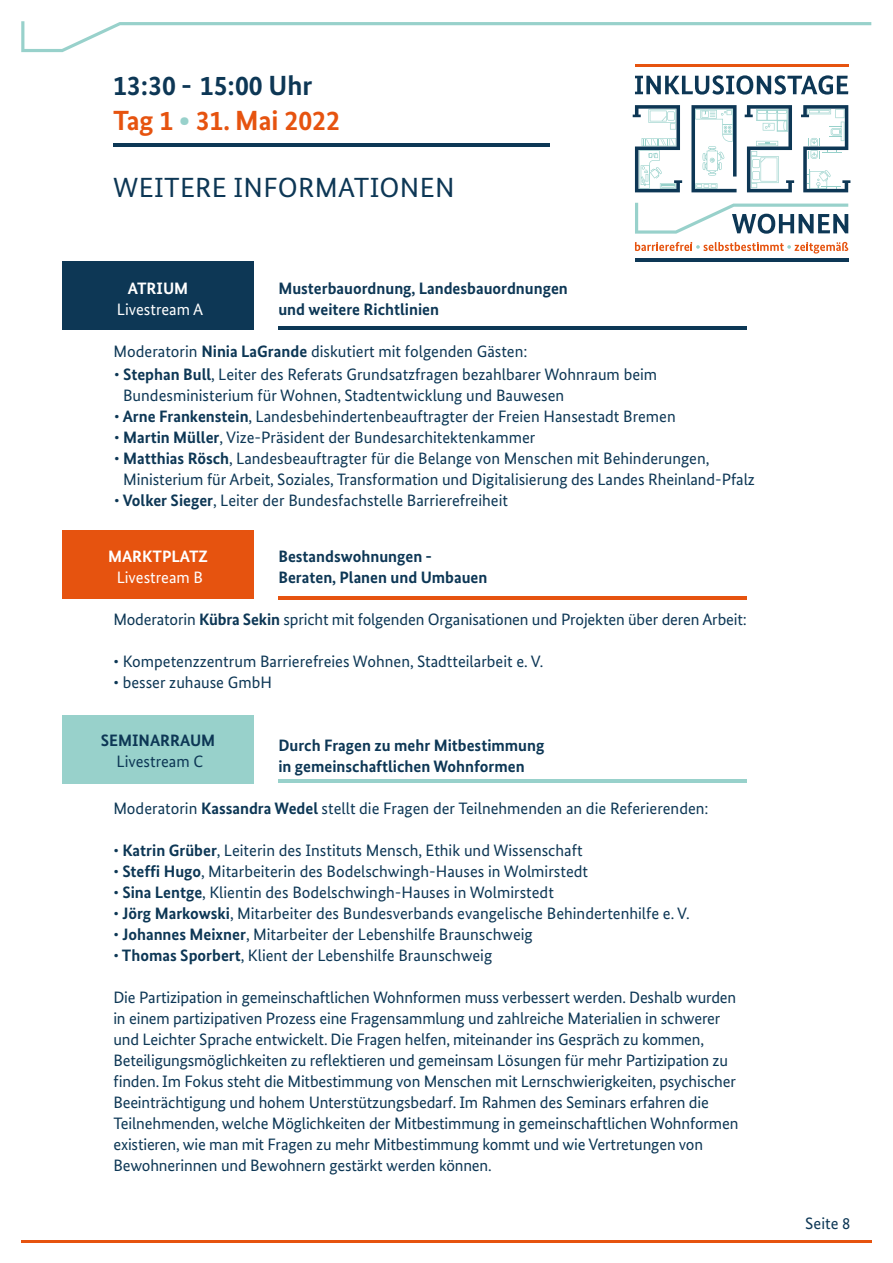
<style>
.page{position:relative;width:893px;height:1263px;background:#fff}
.page>*{position:absolute;margin:0;border:0;box-sizing:border-box;transform-origin:0 0}
.t1{font:700 27.75px/35.4px "Bundes Sans";color:#0d3755}
.t2{font:27.75px "Bundes Sans";letter-spacing:.01em;color:#0d3755}
.t3{font:16.5px/21px "Bundes Sans";letter-spacing:-.005em;color:#0d3755}
.t4{font:700 16.5px/21px "Bundes Sans";color:#0d3755}
.t5{font:16.5px/21px "Bundes Sans";color:#fff;text-align:center}
.s1{color:#e6530f}
.s2{color:#98d1cb}
.s3{font-weight:700}
</style>
<div class="page">
<div style="left:62px;top:715px;width:192px;height:68px;background:#98d1cb"></div>
<hr style="left:278px;top:780px;width:469px;height:3px;background:#98d1cb">
<hr style="left:278px;top:596px;width:469px;height:3px;background:#e6530f">
<hr style="left:278px;top:326px;width:469px;height:3px;background:#0d3755">
<hr style="left:113px;top:143px;width:437px;height:3px;background:#0d3755">
<hr style="left:21px;top:1240px;width:850px;height:3px;background:#e6530f">
<hr style="left:635px;top:258px;width:213px;height:4px;background:#0d3755">
<hr style="left:635px;top:64px;width:213px;height:2px;background:#e6530f">
<svg style="left:21px;top:21px;width:850px;height:31px"></svg>
<svg style="left:635px;top:242px;width:213px;height:12px"></svg>
<svg style="left:635px;top:203px;width:213px;height:31px"></svg>
<svg style="left:635px;top:75px;width:213px;height:20px"></svg>
<svg style="left:633px;top:105px;width:49px;height:87px"></svg>
<svg style="left:745px;top:105px;width:49px;height:87px"></svg>
<svg style="left:801px;top:105px;width:49px;height:87px"></svg>
<svg style="left:691px;top:105px;width:46px;height:87px"></svg>
<div style="left:62px;top:261px;width:192px;height:68px;background:#0d3755"></div>
<div style="left:62px;top:530px;width:192px;height:69px;background:#e6530f"></div>
<h2 class="t1" style="left:113px;top:67px;width:228px">13:30 - 15:00 Uhr<br><span class="s1">Tag 1</span> <span class="s2">∙</span> <span class="s1">31. Mai 2022</span></h2>
<h2 class="t2" style="left:113px;top:170px;width:343px">WEITERE INFORMATIONEN</h2>
<h3 class="t5" style="left:117px;top:278px;width:88px"><span class="s3">ATRIUM<br></span>Livestream A</h3>
<p class="t4" style="left:278px;top:278px;width:291px">Musterbauordnung, Landesbauordnungen und weitere Richtlinien</p>
<p class="t3" style="left:113px;top:341px;width:416px">Moderatorin <span class="s3">Ninia LaGrande</span> diskutiert mit folgenden Gästen:</p>
<p class="t3" style="left:123px;top:364px;width:536px;text-indent:-9px">• <span class="s3">Stephan Bull</span>, Leiter des Referats Grundsatzfragen bezahlbarer Wohnraum beim<br>Bundesministerium für Wohnen, Stadtentwicklung und Bauwesen</p>
<p class="t3" style="left:114px;top:406px;width:563px">• <span class="s3">Arne Frankenstein</span>, Landesbehindertenbeauftragter der Freien Hansestadt Bremen</p>
<p class="t3" style="left:114px;top:427px;width:423px">• <span class="s3">Martin Müller</span>, Vize-Präsident der Bundesarchitektenkammer</p>
<p class="t3" style="left:123px;top:448px;width:633px;text-indent:-9px">• <span class="s3">Matthias Rösch</span>, Landesbeauftragter für die Belange von Menschen mit Behinderungen,<br>Ministerium für Arbeit, Soziales, Transformation und Digitalisierung des Landes Rheinland-Pfalz</p>
<p class="t3" style="left:114px;top:490px;width:395px">• <span class="s3">Volker Sieger</span>, Leiter der Bundesfachstelle Barrierefreiheit</p>
<h3 class="t5" style="left:108px;top:545px;width:101px"><span class="s3">MARKTPLATZ<br></span>Livestream B</h3>
<p class="t4" style="left:278px;top:545px;width:211px">Bestandswohnungen -<br>Beraten, Planen und Umbauen</p>
<p class="t3" style="left:113px;top:608px;width:635px">Moderatorin <span class="s3">Kübra Sekin</span> spricht mit folgenden Organisationen und Projekten über deren Arbeit:</p>
<p class="t3" style="left:113px;top:650px;width:431px">• Kompetenzzentrum Barrierefreies Wohnen, Stadtteilarbeit e. V.</p>
<p class="t3" style="left:113px;top:671px;width:160px">• besser zuhause GmbH</p>
<h3 class="t4" style="left:101px;top:729px;width:116px">SEMINARRAUM</h3>
<p class="t4" style="left:278px;top:734px;width:268px">Durch Fragen zu mehr Mitbestimmung</p>
<h3 class="t3" style="left:117px;top:750px;width:88px">Livestream C</h3>
<p class="t4" style="left:278px;top:755px;width:248px">in gemeinschaftlichen Wohnformen</p>
<p class="t3" style="left:113px;top:797px;width:597px">Moderatorin <span class="s3">Kassandra Wedel</span> stellt die Fragen der Teilnehmenden an die Referierenden:</p>
<p class="t3" style="left:113px;top:839px;width:471px">• <span class="s3">Katrin Grüber</span>, Leiterin des Instituts Mensch, Ethik und Wissenschaft</p>
<p class="t3" style="left:113px;top:860px;width:476px">• <span class="s3">Steff Hugo</span>, Mitarbeiterin des Bodelschwingh-Hauses in Wolmirstedt</p>
<p class="t3" style="left:113px;top:881px;width:442px">• <span class="s3">Sina Lentge</span>, Klientin des Bodelschwingh-Hauses in Wolmirstedt</p>
<p class="t3" style="left:113px;top:902px;width:578px">• <span class="s3">Jörg Markowski</span>, Mitarbeiter des Bundesverbands evangelische Behindertenhilfe e. V.</p>
<p class="t3" style="left:113px;top:923px;width:421px">• <span class="s3">Johannes Meixner</span>, Mitarbeiter der Lebenshilfe Braunschweig</p>
<p class="t3" style="left:113px;top:944px;width:380px">• <span class="s3">Thomas Sporbert</span>, Klient der Lebenshilfe Braunschweig</p>
<p class="t3" style="left:113px;top:986px;width:627px">Die Partizipation in gemeinschaftlichen Wohnformen muss verbessert werden. Deshalb wurden in einem partizipativen Prozess eine Fragensammlung und zahlreiche Materialien in schwerer und Leichter Sprache entwickelt. Die Fragen helfen, miteinander ins Gespräch zu kommen, Beteiligungsmöglichkeiten zu refektieren und gemeinsam Lösungen für mehr Partizipation zu fnden. Im Fokus steht die Mitbestimmung von Menschen mit Lernschwierigkeiten, psychischer Beeinträchtigung und hohem Unterstützungsbedarf. Im Rahmen des Seminars erfahren die Teilnehmenden, welche Möglichkeiten der Mitbestimmung in gemeinschaftlichen Wohnformen existieren, wie man mit Fragen zu mehr Mitbestimmung kommt und wie Vertretungen von Bewohnerinnen und Bewohnern gestärkt werden können.</p>
<p class="t3" style="left:805px;top:1212px;width:47px">Seite 8</p>
</div>
